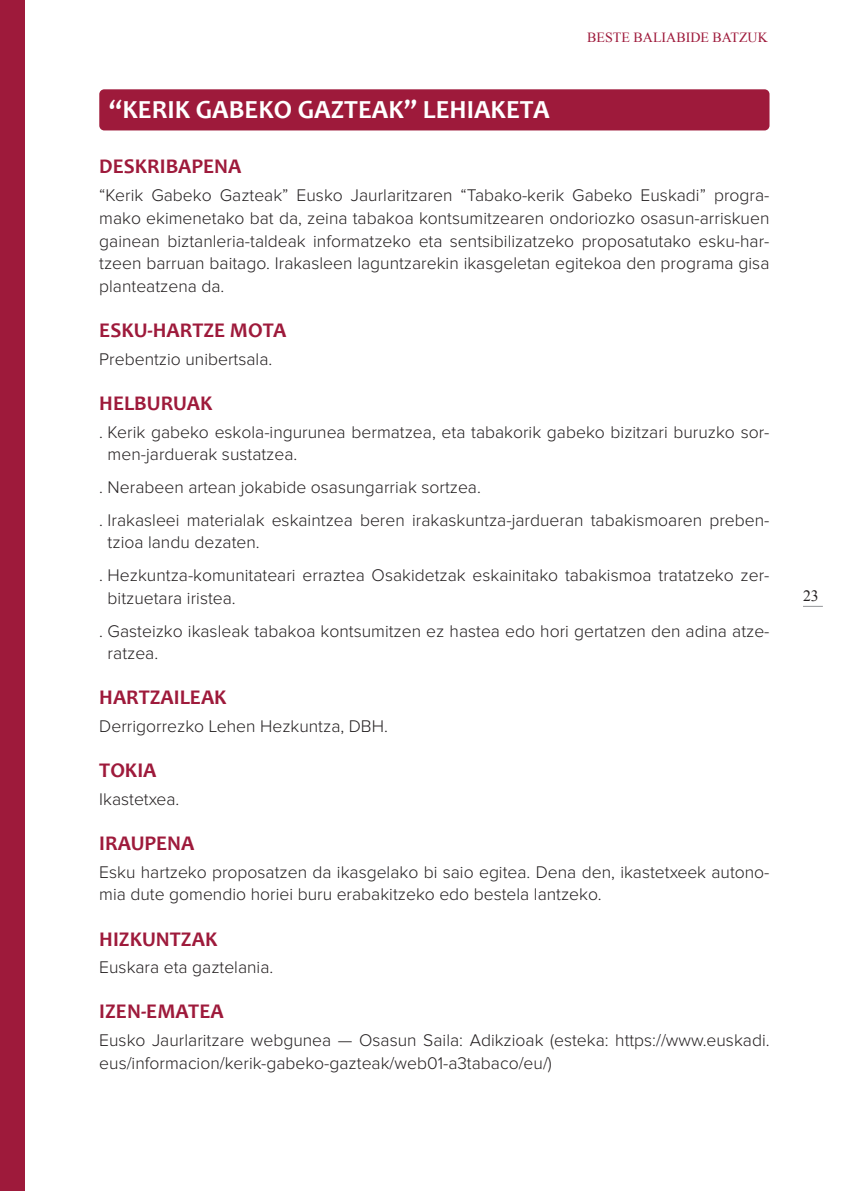
<style>
.page{position:relative;width:844px;height:1191px;background:#fff}
.page>*{position:absolute;margin:0;border:0;box-sizing:border-box;transform-origin:0 0}
.t1{font:700 26.25px "Candara";color:#fff}
.t2{font:700 21px "Candara";color:#9e1a3b}
.t3{font:300 17.5px/22.8px "Proxima Nova";color:#231f20}
.t4{font:15.75px "Times New Roman";color:#231f20}
.t5{font:14px "Times New Roman";color:#9e1a3b}
</style>
<div class="page">
<svg style="left:803px;top:606px;width:19px;height:1px"></svg>
<div style="left:0;top:0;width:25px;height:1191px;background:#9e1a3b"></div>
<div style="left:99px;top:89px;width:670px;height:41px;background:#9e1a3b;border-radius:5px"></div>
<h1 class="t1" style="left:109px;top:94px;width:442px">“KERIK GABEKO GAZTEAK” LEHIAKETA</h1>
<p class="t5" style="left:587px;top:28px;width:182px">BESTE BALIABIDE BATZUK</p>
<p class="t2" style="left:99px;top:154px;width:144px">DESKRIBAPENA</p>
<p class="t3" style="left:99px;top:184px;width:671px;text-align:justify">“Kerik Gabeko Gazteak” Eusko Jaurlaritzaren “Tabako-kerik Gabeko Euskadi” progra&shy;mako ekimenetako bat da, zeina tabakoa kontsumitzearen ondoriozko osasun-arriskuen gainean biztanleria-taldeak informatzeko eta sentsibilizatzeko proposatutako esku-har&shy;tzeen barruan baitago. Irakasleen laguntzarekin ikasgeletan egitekoa den programa gisa planteatzena da.</p>
<p class="t2" style="left:99px;top:317px;width:189px">ESKU-HARTZE MOTA</p>
<p class="t3" style="left:99px;top:348px;width:174px">Prebentzio unibertsala.</p>
<p class="t2" style="left:99px;top:390px;width:115px">HELBURUAK</p>
<p class="t3" style="left:108px;top:421px;width:663px;text-indent:-8px">. Kerik gabeko eskola-ingurunea bermatzea, eta tabakorik gabeko bizitzari buruzko sor&shy;men-jarduerak sustatzea.</p>
<p class="t3" style="left:99px;top:471px;width:671px;line-height:32.7px">. Nerabeen artean jokabide osasungarriak sortzea.<br>. Irakasleei materialak eskaintzea beren irakaskuntza-jardueran tabakismoaren preben-</p>
<p class="t3" style="left:99px;top:527px;width:671px;line-height:32.7px;text-indent:8px">tzioa landu dezaten.<br>. Hezkuntza-komunitateari erraztea Osakidetzak eskainitako tabakismoa tratatzeko zer-</p>
<p class="t3" style="left:99px;top:582px;width:671px;line-height:32.7px;text-indent:8px">bitzuetara iristea.<br>. Gasteizko ikasleak tabakoa kontsumitzen ez hastea edo hori gertatzen den adina atze-</p>
<p class="t3" style="left:108px;top:643px;width:52px">ratzea.</p>
<p class="t2" style="left:99px;top:685px;width:129px">HARTZAILEAK</p>
<p class="t3" style="left:99px;top:715px;width:290px">Derrigorrezko Lehen Hezkuntza, DBH.</p>
<p class="t2" style="left:99px;top:757px;width:59px">TOKIA</p>
<p class="t3" style="left:99px;top:788px;width:82px">Ikastetxea.</p>
<p class="t2" style="left:99px;top:830px;width:97px">IRAUPENA</p>
<p class="t3" style="left:99px;top:861px;width:671px">Esku hartzeko proposatzen da ikasgelako bi saio egitea. Dena den, ikastetxeek autono&shy;mia dute gomendio horiei buru erabakitzeko edo bestela lantzeko.</p>
<p class="t2" style="left:99px;top:926px;width:119px">HIZKUNTZAK</p>
<p class="t3" style="left:99px;top:956px;width:175px">Euskara eta gaztelania.</p>
<p class="t2" style="left:99px;top:998px;width:126px">IZEN-EMATEA</p>
<p class="t3" style="left:99px;top:1029px;width:671px">Eusko Jaurlaritzare webgunea — Osasun Saila: Adikzioak (esteka: https://www.euskadi. eus/informacion/kerik-gabeko-gazteak/web01-a3tabaco/eu/)</p>
<p class="t4" style="left:802px;top:585px;width:17px">23</p>
</div>
